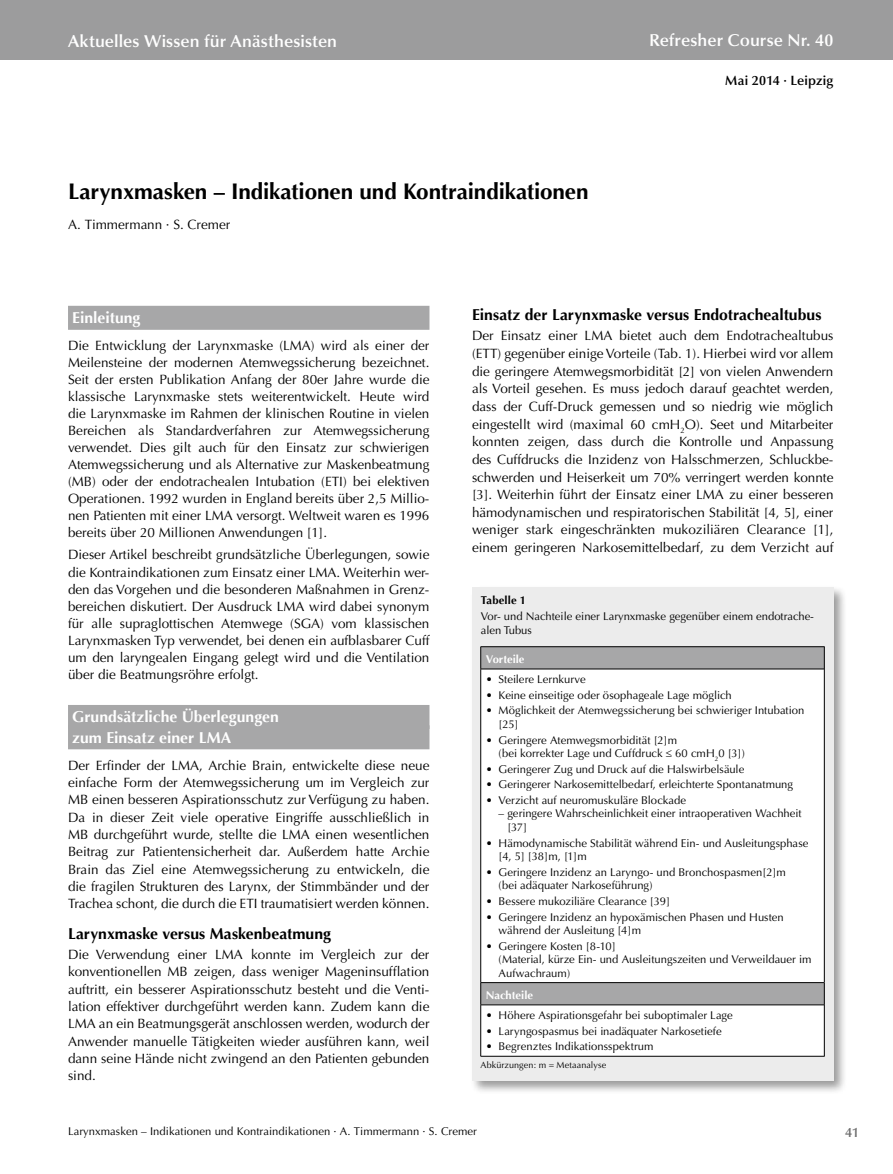
<style>
.page{position:relative;width:893px;height:1174px;background:#fff}
.page>*{position:absolute;margin:0;border:0;box-sizing:border-box;transform-origin:0 0}
.t1{font:700 22.5px "Optima";letter-spacing:-.005em;color:#000}
.t2{font:600 17.25px "Optima";letter-spacing:.005em;color:#fff}
.t3{font:700 15.75px "Optima";letter-spacing:.005em;color:#000}
.t4{font:700 15.75px/20.4px "Optima";color:#fff}
.t5{font:13.5px/17.1px "Optima";color:#000;text-align:justify}
.t6{font:600 13.5px "Optima";letter-spacing:.01em;color:#000}
.t7{font:600 13.5px "Optima";color:#6e6e6e}
.t8{font:11.25px/13.5px "Optima";color:#000}
.t9{font:700 11.25px "Optima";color:#fff}
.t10{font:700 11.25px "Optima";letter-spacing:.01em;color:#000}
.t11{font:9px "Optima";letter-spacing:.01em;color:#000}
</style>
<div class="page">
<div style="left:0;top:0;width:893px;height:60px;background:#9c9c9d"></div>
<div style="left:68px;top:306px;width:361px;height:24px;background:#a7a7a8"></div>
<div style="left:68px;top:705px;width:361px;height:24px;background:#a7a7a8"></div>
<div style="left:68px;top:725px;width:361px;height:24px;background:#a7a7a8"></div>
<div style="left:470px;top:585px;width:378px;height:509px;background:#000;opacity:.4"></div>
<div style="left:472px;top:587px;width:361px;height:493px;background:#ececec"></div>
<div style="left:481px;top:647px;width:343px;height:21px;background:#a7a7a8"></div>
<div style="left:481px;top:669px;width:343px;height:387px;background:#fff"></div>
<hr style="left:480px;top:646px;width:345px;height:1px;background:#000">
<hr style="left:480px;top:982px;width:344px;height:1px;background:#000">
<svg style="left:824px;top:647px;width:1px;height:22px"></svg>
<hr style="left:824px;top:669px;width:1px;height:313px;background:#000">
<svg style="left:824px;top:982px;width:1px;height:22px"></svg>
<hr style="left:824px;top:1004px;width:1px;height:52px;background:#000">
<svg style="left:480px;top:647px;width:1px;height:21px"></svg>
<hr style="left:480px;top:668px;width:344px;height:1px;background:#000">
<hr style="left:480px;top:669px;width:1px;height:313px;background:#000">
<svg style="left:480px;top:982px;width:1px;height:22px"></svg>
<hr style="left:480px;top:1004px;width:344px;height:1px;background:#000">
<hr style="left:480px;top:1005px;width:1px;height:51px;background:#000">
<hr style="left:480px;top:1056px;width:345px;height:1px;background:#000">
<p class="t2" style="left:68px;top:31px;width:271px">Aktuelles Wissen für Anästhesisten</p>
<h1 class="t1" style="left:68px;top:179px;width:522px">Larynxmasken – Indikationen und Kontraindikationen</h1>
<p class="t5" style="left:68px;top:216px;width:164px">A. Timmermann · S. Cremer</p>
<p class="t2" style="left:649px;top:30px;width:186px">Refresher Course Nr. 40</p>
<p class="t6" style="left:725px;top:73px;width:110px">Mai 2014 · Leipzig</p>
<p class="t4" style="left:72px;top:308px;width:70px">Einleitung</p>
<p class="t5" style="left:68px;top:337px;width:363px">Die Entwicklung der Larynxmaske (LMA) wird als einer der Meilensteine der modernen Atemwegssicherung bezeichnet.<br>Seit der ersten Publikation Anfang der 80er Jahre wurde die klassische Larynxmaske stets weiterentwickelt. Heute wird die Larynxmaske im Rahmen der klinischen Routine in vielen Bereichen als Standardverfahren zur Atemwegssicherung verwendet. Dies gilt auch für den Einsatz zur schwierigen Atemwegssicherung und als Alternative zur Maskenbeatmung (MB) oder der endotrachealen Intubation (ETI) bei elektiven Operationen. 1992 wurden in England bereits über 2,5 Millio&shy;nen Patienten mit einer LMA versorgt. Weltweit waren es 1996 bereits über 20 Millionen Anwendungen [1].</p>
<p class="t5" style="left:68px;top:546px;width:363px">Dieser Artikel beschreibt grundsätzliche Überlegungen, sowie die Kontraindikationen zum Einsatz einer LMA. Weiterhin wer&shy;den das Vorgehen und die besonderen Maßnahmen in Grenz&shy;bereichen diskutiert. Der Ausdruck LMA wird dabei synonym für alle supraglottischen Atemwege (SGA) vom klassischen Larynxmasken Typ verwendet, bei denen ein aufblasbarer Cuff um den laryngealen Eingang gelegt wird und die Ventilation über die Beatmungsröhre erfolgt.</p>
<p class="t4" style="left:72px;top:707px;width:208px">Grundsätzliche Überlegungen zum Einsatz einer LMA</p>
<p class="t5" style="left:68px;top:756px;width:363px">Der Erfinder der LMA, Archie Brain, entwickelte diese neue einfache Form der Atemwegssicherung um im Vergleich zur MB einen besseren Aspirationsschutz zur Verfügung zu haben.<br>Da in dieser Zeit viele operative Eingriffe ausschließlich in MB durchgeführt wurde, stellte die LMA einen wesentlichen Beitrag zur Patientensicherheit dar. Außerdem hatte Archie Brain das Ziel eine Atemwegssicherung zu entwickeln, die die fragilen Strukturen des Larynx, der Stimmbänder und der Trachea schont, die durch die ETI traumatisiert werden können.</p>
<p class="t3" style="left:68px;top:924px;width:265px">Larynxmaske versus Maskenbeatmung</p>
<p class="t5" style="left:68px;top:946px;width:363px">Die Verwendung einer LMA konnte im Vergleich zur der konventionellen MB zeigen, dass weniger Mageninsufflation auftritt, ein besserer Aspirationsschutz besteht und die Venti&shy;lation effektiver durchgeführt werden kann. Zudem kann die LMA an ein Beatmungsgerät anschlossen werden, wodurch der Anwender manuelle Tätigkeiten wieder ausführen kann, weil dann seine Hände nicht zwingend an den Patienten gebunden sind.</p>
<p class="t3" style="left:472px;top:305px;width:351px">Einsatz der Larynxmaske versus Endotrachealtubus</p>
<p class="t5" style="left:472px;top:327px;width:363px;line-height:17.7px">Der Einsatz einer LMA bietet auch dem Endotrachealtubus (ETT) gegenüber einige Vorteile (Tab. 1). Hierbei wird vor allem die geringere Atemwegsmorbidität [2] von vielen Anwendern als Vorteil gesehen. Es muss jedoch darauf geachtet werden, dass der Cuff-Druck gemessen und so niedrig wie möglich eingestellt wird (maximal 60 cmH<sub>2</sub>O). Seet und Mitarbeiter konnten zeigen, dass durch die Kontrolle und Anpassung des Cuffdrucks die Inzidenz von Halsschmerzen, Schluckbe&shy;schwerden und Heiserkeit um 70% verringert werden konnte [3]. Weiterhin führt der Einsatz einer LMA zu einer besseren hämodynamischen und respiratorischen Stabilität [4, 5], einer weniger stark eingeschränkten mukoziliären Clearance [1], einem geringeren Narkosemittelbedarf, zu dem Verzicht auf</p>
<p class="t10" style="left:481px;top:593px;width:47px">Tabelle 1</p>
<p class="t8" style="left:481px;top:610px;width:335px">Vor- und Nachteile einer Larynxmaske gegenüber einem endotrache&shy;alen Tubus</p>
<p class="t9" style="left:486px;top:652px;width:40px">Vorteile</p>
<p class="t8" style="left:486px;top:672px;width:101px">• Steilere Lernkurve</p>
<p class="t8" style="left:486px;top:688px;width:247px">• Keine einseitige oder ösophageale Lage möglich</p>
<p class="t8" style="left:499px;top:704px;width:307px;text-indent:-13px">• Möglichkeit der Atemwegssicherung bei schwieriger Intubation [25]</p>
<p class="t8" style="left:499px;top:733px;width:248px;text-indent:-13px">• Geringere Atemwegsmorbidität [2]m<br>(bei korrekter Lage und Cuffdruck ≤ 60 cmH<sub>2</sub>0 [3])</p>
<p class="t8" style="left:486px;top:762px;width:260px">• Geringerer Zug und Druck auf die Halswirbelsäule</p>
<p class="t8" style="left:486px;top:778px;width:309px">• Geringerer Narkosemittelbedarf, erleichterte Spontanatmung</p>
<p class="t8" style="left:486px;top:793px;width:202px">• Verzicht auf neuromuskuläre Blockade</p>
<p class="t8" style="left:507px;top:807px;width:296px;text-indent:-9px">– geringere Wahrscheinlichkeit einer intraoperativen Wachheit [37]</p>
<p class="t8" style="left:499px;top:836px;width:311px;text-indent:-13px">• Hämodynamische Stabilität während Ein- und Ausleitungsphase [4, 5] [38]m, [1]m</p>
<p class="t8" style="left:499px;top:865px;width:289px;text-indent:-13px">• Geringere Inzidenz an Laryngo- und Bronchospasmen[2]m (bei adäquater Narkoseführung)</p>
<p class="t8" style="left:486px;top:894px;width:186px">• Bessere mukoziliäre Clearance [39]</p>
<p class="t8" style="left:499px;top:910px;width:287px;text-indent:-13px">• Geringere Inzidenz an hypoxämischen Phasen und Husten während der Ausleitung [4]m</p>
<p class="t8" style="left:499px;top:939px;width:314px;text-indent:-13px">• Geringere Kosten [8-10]<br>(Material, kürze Ein- und Ausleitungszeiten und Verweildauer im<br>Aufwachraum)</p>
<p class="t9" style="left:486px;top:988px;width:49px">Nachteile</p>
<p class="t8" style="left:486px;top:1008px;width:248px">• Höhere Aspirationsgefahr bei suboptimaler Lage</p>
<p class="t8" style="left:486px;top:1024px;width:237px">• Laryngospasmus bei inadäquater Narkosetiefe</p>
<p class="t8" style="left:486px;top:1040px;width:169px">• Begrenztes Indikationsspektrum</p>
<p class="t11" style="left:480px;top:1060px;width:127px">Abkürzungen: m = Metaanalyse</p>
<p class="t8" style="left:68px;top:1125px;width:410px">Larynxmasken – Indikationen und Kontraindikationen · A. Timmermann · S. Cremer</p>
<p class="t7" style="left:845px;top:1124px;width:15px">41</p>
</div>
